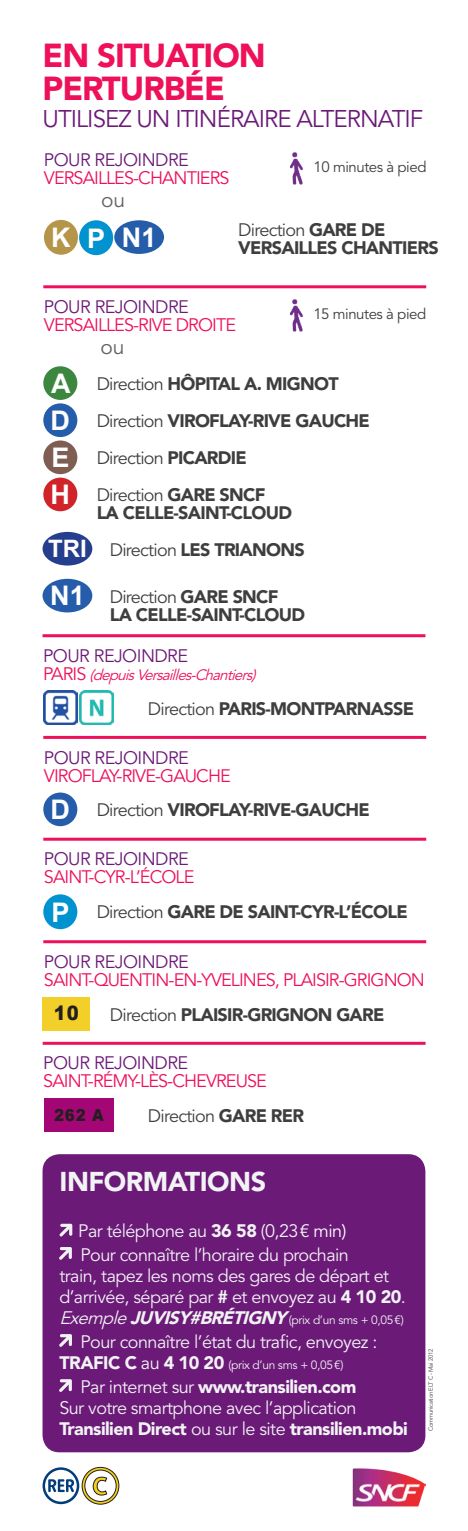
<style>
.page{position:relative;width:468px;height:1531px;background:#fff}
.page>*{position:absolute;margin:0;border:0;box-sizing:border-box;transform-origin:0 0}
.t1{font:900 33px/33px "Avenir LT Std";letter-spacing:-.03em;color:#ee1059}
.t2{font:900 27px "Avenir LT Std";color:#f2f3f4}
.t3{font:700 27px/37.2px "Arial";color:#fff;text-align:justify}
.t4{font:24px "Avenir LT Std";letter-spacing:-.04em;color:#6b1a78}
.t5{font:700 24px "Arial";color:#fff}
.t6{font:21px "Avenir LT Std";color:#636366}
.t7{font:900 19.8px "Arial";color:#231f20;scale:.91 1}
.t8{font:18px/21px "Avenir LT Std";letter-spacing:-.03em;color:#f2f3f4}
.t9{font:900 18px/37.2px "Avenir LT Std";letter-spacing:-.04em;color:#3e3e3f}
.t10{font:18px/34.5px "Avenir LT Std";letter-spacing:-.05em;color:#ee1059}
.t11{font:18px "Avenir LT Std";letter-spacing:-.03em;color:#6b1a78}
.t12{font:18px "Avenir LT Std";color:#3e3e3f}
.t13{font:italic 900 18px "Avenir LT Std";color:#f2f3f4}
.t14{font:900 16.5px "Arial";color:#231f20;scale:.91 1}
.t15{font:italic 15px "Avenir LT Std";color:#ee1059}
.t16{font:15px "Avenir LT Std";color:#3e3e3f}
.t17{font:12px "Avenir LT Std";color:#f2f3f4}
.t18{font:6px "Avenir LT Std";color:#3e3e3f}
.s1{font-weight:900}
.s2{font-weight:400}
.s3{font-style:normal;font-size:18px}
.s4{font-family:"Arial";font-weight:700;font-size:27px;color:#fff}
.s5{color:#3e3e3f}
.s6{font-weight:900;color:#3e3e3f}
.s7{font-weight:400;color:#ee1059}
.s8{color:#fff}
.s9{font-style:italic}
.s10{font-weight:900;font-style:italic}
.s11{font-weight:900;font-style:italic;font-size:18px}
.s12{font-weight:900;font-size:18px}
.s13{font-size:18px}
</style>
<div class="page">
<div style="left:43px;top:1154px;width:382px;height:298px;background:#6b1a78;border-radius:17px"></div>
<svg style="left:60px;top:1224px;width:12px;height:12px"></svg>
<svg style="left:59px;top:1247px;width:13px;height:13px"></svg>
<svg style="left:59px;top:1334px;width:13px;height:13px"></svg>
<svg style="left:59px;top:1379px;width:13px;height:13px"></svg>
<svg style="left:43px;top:1467px;width:76px;height:37px"></svg>
<img style="left:352px;top:1468px;width:73px;height:39px">
<hr style="left:43px;top:285px;width:383px;height:3px;background:#ee1059">
<img style="left:290px;top:152px;width:13px;height:33px">
<div style="left:79px;top:220px;width:34px;height:35px;background:#0093d0;border-radius:50%"></div>
<div style="left:44px;top:220px;width:34px;height:35px;background:#b5954a;border-radius:50%"></div>
<img style="left:290px;top:299px;width:13px;height:33px">
<div style="left:43px;top:366px;width:34px;height:34px;background:#3c873f;border-radius:50%"></div>
<div style="left:43px;top:403px;width:34px;height:34px;background:#255dab;border-radius:50%"></div>
<div style="left:43px;top:440px;width:34px;height:34px;background:#7f5d53;border-radius:50%"></div>
<div style="left:43px;top:478px;width:34px;height:33px;background:#d1232a;border-radius:50%"></div>
<hr style="left:43px;top:634px;width:382px;height:3px;background:#ee1059">
<img style="left:79px;top:691px;width:34px;height:34px">
<img style="left:43px;top:691px;width:34px;height:34px">
<hr style="left:43px;top:736px;width:383px;height:3px;background:#ee1059">
<div style="left:43px;top:792px;width:34px;height:34px;background:#255dab;border-radius:50%"></div>
<hr style="left:43px;top:838px;width:383px;height:3px;background:#ee1059">
<div style="left:43px;top:894px;width:34px;height:35px;background:#0093d0;border-radius:50%"></div>
<hr style="left:43px;top:940px;width:383px;height:3px;background:#ee1059">
<div style="left:43px;top:997px;width:47px;height:34px;background:#f2d029"></div>
<hr style="left:43px;top:1042px;width:382px;height:3px;background:#ee1059">
<div style="left:44px;top:1098px;width:70px;height:34px;background:#a40775"></div>
<div style="left:114px;top:220px;width:50px;height:34px;background:#255dab;border-radius:50%"></div>
<div style="left:43px;top:532px;width:49px;height:33px;background:#253f8e;border-radius:50%"></div>
<div style="left:43px;top:579px;width:49px;height:33px;background:#255dab;border-radius:50%"></div>
<h1 class="t1" style="left:43px;top:39px;width:225px">EN SITUATION<br>PERTURBÉE</h1>
<h3 class="t4" style="left:43px;top:105px;width:382px">Utilisez un itinéraire alternatif</h3>
<p class="t11" style="left:44px;top:150px;width:146px">pour rejoindre</p>
<p class="t10" style="left:44px;top:161px;width:187px">Versailles-chantiers</p>
<p class="t6" style="left:101px;top:188px;width:26px">ou</p>
<p class="t16" style="left:313px;top:158px;width:114px">10 minutes à pied</p>
<h2 class="t3" style="left:51px;top:220px;width:55px">K P</h2>
<p class="t12" style="left:238px;top:219px;width:84px">Direction <span class="s1">GARE</span></p>
<p class="t9" style="left:361px;top:211px;width:13px">DE</p>
<h2 class="t3" style="left:122px;top:220px;width:36px">N1</h2>
<p class="t9" style="left:238px;top:229px;width:11px">VERSAILLES</p>
<p class="t9" style="left:341px;top:229px;width:12px">CHANTIERS</p>
<p class="t11" style="left:44px;top:296px;width:146px">pour rejoindre</p>
<p class="t10" style="left:44px;top:308px;width:194px">Versailles-rive droite</p>
<p class="t6" style="left:100px;top:334px;width:26px">ou</p>
<p class="t16" style="left:313px;top:305px;width:114px">15 minutes à pied</p>
<h2 class="t3" style="left:51px;top:366px;width:21px">A D E H</h2>
<p class="t9" style="left:97px;top:365px;width:275px"><span class="s2">Direction</span> HÔPITAL A. MIGNOT<br><span class="s2">Direction</span> VIROFLAY-RIVE GAUCHE<br><span class="s2">Direction</span> PICARDIE<br><span class="s2">Direction</span> GARE SNCF</p>
<p class="t9" style="left:97px;top:494px;width:197px">LA CELLE-SAINT-CLOUD</p>
<h3 class="t5" style="left:48px;top:533px;width:40px">TRI</h3>
<h2 class="t3" style="left:50px;top:578px;width:36px">N1</h2>
<p class="t9" style="left:110px;top:530px;width:196px"><span class="s2">Direction</span> LES TRIANONS</p>
<p class="t9" style="left:110px;top:588px;width:197px;line-height:18px"><span class="s2">Direction</span> GARE SNCF<br>LA CELLE-SAINT-CLOUD</p>
<p class="t11" style="left:43px;top:645px;width:146px">pour rejoindre</p>
<p class="t15" style="left:43px;top:666px;width:218px"><span class="s3">pa r i s</span> (depuisVersailles-Chantiers)</p>
<p class="t9" style="left:148px;top:690px;width:267px"><span class="s2">Direction</span> PARIS-MONTPARNASSE</p>
<p class="t11" style="left:44px;top:747px;width:146px">pour rejoindre</p>
<p class="t10" style="left:51px;top:758px;width:321px;text-indent:-7px">viroflay-rive-gauch e<br><span class="s4">D</span> <span class="s5">Direction</span> <span class="s6">VIROFLAY-RIVE-GAUCHE</span></p>
<p class="t11" style="left:44px;top:849px;width:146px">pour rejoindre</p>
<p class="t9" style="left:51px;top:860px;width:358px;line-height:34.5px;text-indent:-7px"><span class="s7">saint-cyr-l’école<br></span><span class="s4">P</span> <span class="s2">Direction</span> GARE DE SAINT-CYR-L’ÉCOLE</p>
<p class="t11" style="left:44px;top:951px;width:146px">pour rejoindre</p>
<p class="t10" style="left:44px;top:963px;width:382px">saint-quentin-en-yvelines, plaisir-g rig non</p>
<p class="t7" style="left:54px;top:999px;width:29px">10</p>
<p class="t9" style="left:110px;top:996px;width:276px"><span class="s2">Direction</span> PLAISIR-GRIGNON GARE</p>
<p class="t11" style="left:43px;top:1053px;width:146px">pour rejoindre</p>
<p class="t10" style="left:43px;top:1064px;width:225px">saint-rémy-lès-ch evreuse</p>
<p class="t14" style="left:54px;top:1103px;width:56px">262 A</p>
<p class="t12" style="left:148px;top:1105px;width:158px">Direction <span class="s1">GARE RER</span></p>
<h2 class="t2" style="left:60px;top:1165px;width:64px">IN FORMATIONS</h2>
<p class="t8" style="left:78px;top:1219px;width:272px;line-height:24px">Par téléphone au <span class="s1">36 58</span> (0,23€ <span class="s8">min)<br></span>Pour connaître l’horaire du prochain</p>
<p class="t8" style="left:59px;top:1265px;width:348px">train, tapez les noms des gares de départ et d’arrivée, séparé par <span class="s1">#</span> et envoyez au <span class="s1">4 10 20</span>.<br><span class="s9">Exemple</span><span class="s10">JUVIS</span></p>
<p class="t13" style="left:178px;top:1306px;width:67px">Y#BR éTIGN</p>
<p class="t17" style="left:274px;top:1312px;width:131px"><span class="s11">Y</span>(prix d’un sms + 0,05€)</p>
<p class="t8" style="left:80px;top:1331px;width:298px">Pour connaître l’état du trafic, envoyez :</p>
<p class="t17" style="left:59px;top:1357px;width:285px"><span class="s12">TRAFIC C</span> <span class="s13">au</span> <span class="s12">4 10 20</span> (prix d’un sms + 0,05€)</p>
<p class="t8" style="left:59px;top:1376px;width:350px;text-indent:21px">Par internet sur <span class="s1">WWW.TRANSILIEN.COM<br></span>Sur votre smartphone avec l’application<br><span class="s1">TRANSILIEN DIRECT</span> ou sur le site <span class="s1">TRANSILIEN.MOBI</span></p>
<p class="t18" style="left:427px;top:1431px;width:84px;rotate:-90deg">Communication ELT C - Mai 2012</p>
</div>
